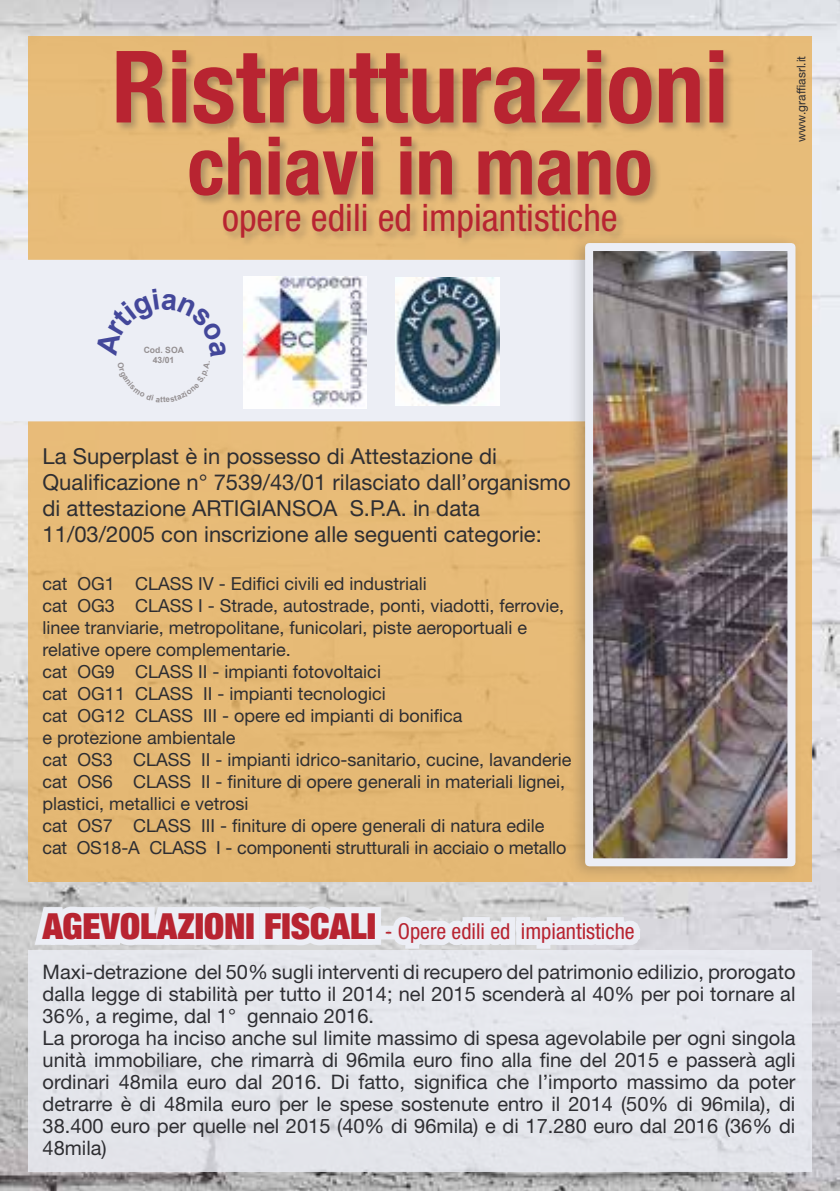
<style>
.page{position:relative;width:840px;height:1191px;background:#fff}
.page>*{position:absolute;margin:0;border:0;box-sizing:border-box;transform-origin:0 0}
.t1{font:700 condensed 100px "Helvetica Neue LT Std";color:#b82431}
.t2{font:700 condensed 80px "Helvetica Neue LT Std";color:#b82431}
.t3{font:condensed 38px "Helvetica Neue LT Std";color:#b82431}
.t4{font:22px/26px "Helvetica Neue LT Std";color:#2e2e32}
.t5{font:condensed 22px "Helvetica Neue LT Std";color:#b82431}
.t6{font:20px/22px "Helvetica Neue LT Std";color:#2e2e32}
.t7{font:18px/22px "Helvetica Neue LT Std";color:#2e2e32}
.t8{font:12px "Helvetica Neue LT Std";color:#2e2e32}
.t9{font:700 8.6px/10.4px "Arial";color:#948f91;text-align:center}
.s1{font-weight:900;font-size:36px}
</style>
<div class="page">
<img style="left:0;top:0;width:839px;height:1191px">
<div style="left:28px;top:37px;width:783px;height:845px;background:#e7bb77"></div>
<div style="left:28px;top:950px;width:783px;height:221px;background:#e4e6ec"></div>
<svg style="left:27px;top:657px;width:351px;height:481px"></svg>
<div style="left:361px;top:907px;width:20px;height:37px;border:12px solid #eceef5"></div>
<div style="left:380px;top:925px;width:17px;height:14px;border:12px solid #eceef5"></div>
<svg style="left:386px;top:848px;width:259px;height:168px"></svg>
<div style="left:114px;top:48px;width:619px;height:199px;background:#2e2e32;opacity:.3"></div>
<div style="left:0;top:260px;width:567px;height:161px;background:#eceef5"></div>
<img style="left:395px;top:277px;width:104px;height:128px">
<img style="left:244px;top:276px;width:122px;height:133px">
<div style="left:567px;top:233px;width:234px;height:647px;background:#2e2e32;opacity:.25"></div>
<img style="left:593px;top:252px;width:193px;height:605px">
<div style="left:584px;top:243px;width:211px;height:623px;border:8px solid #eceef5"></div>
<div style="left:96px;top:289px;width:130px;height:67px;background:#eceef5"></div>
<div style="left:117px;top:362px;width:93px;height:40px;background:#eceef5"></div>
<h1 class="t1" style="left:111px;top:26px;width:618px">Ristrutturazioni</h1>
<h2 class="t2" style="left:187px;top:118px;width:466px">chiavi in mano</h2>
<h3 class="t3" style="left:222px;top:195px;width:397px">opere edili ed impiantistiche</h3>
<p class="t9" style="left:144px;top:345px;width:42px">Cod. SOA<br>43/01</p>
<p class="t4" style="left:43px;top:443px;width:529px">La Superplast è in possesso di Attestazione di Qualificazione n° 7539/43/01 rilasciato dall’organismo di attestazione ARTIGIANSOA S.P.A. in data 11/03/2005 con inscrizione alle seguenti categorie:</p>
<p class="t7" style="left:43px;top:572px;width:530px">cat OG1 CLASS IV - Edifici civili ed industriali<br>cat OG3 CLASS I - Strade, autostrade, ponti, viadotti, ferrovie, linee tranviarie, metropolitane, funicolari, piste aeroportuali e relative opere complementarie.<br>cat OG9 CLASS II - impianti fotovoltaici<br>cat OG11 CLASS II - impianti tecnologici<br>cat OG12 CLASS III - opere ed impianti di bonifica<br>e protezione ambientale<br>cat OS3 CLASS II - impianti idrico-sanitario, cucine, lavanderie cat OS6 CLASS II - finiture di opere generali in materiali lignei, plastici, metallici e vetrosi<br>cat OS7 CLASS III - finiture di opere generali di natura edile cat OS18-A CLASS I - componenti strutturali in acciaio o metallo</p>
<p class="t8" style="left:793px;top:142px;width:87px;rotate:-90deg">www.graffiasrl.it</p>
<p class="t5" style="left:43px;top:918px;width:593px"><span class="s1">AGEVOLAZIONI FISCALI</span> - Opere edili ed impiantistiche</p>
<p class="t6" style="left:43px;top:960px;width:754px">Maxi-detrazione del 50% sugli interventi di recupero del patrimonio edilizio, prorogato dalla legge di stabilità per tutto il 2014; nel 2015 scenderà al 40% per poi tornare al 36%, a regime, dal 1° gennaio 2016.<br>La proroga ha inciso anche sul limite massimo di spesa agevolabile per ogni singola unità immobiliare, che rimarrà di 96mila euro fino alla fine del 2015 e passerà agli ordinari 48mila euro dal 2016. Di fatto, significa che l’importo massimo da poter detrarre è di 48mila euro per le spese sostenute entro il 2014 (50% di 96mila), di 38.400 euro per quelle nel 2015 (40% di 96mila) e di 17.280 euro dal 2016 (36% di 48mila)</p>
</div>
